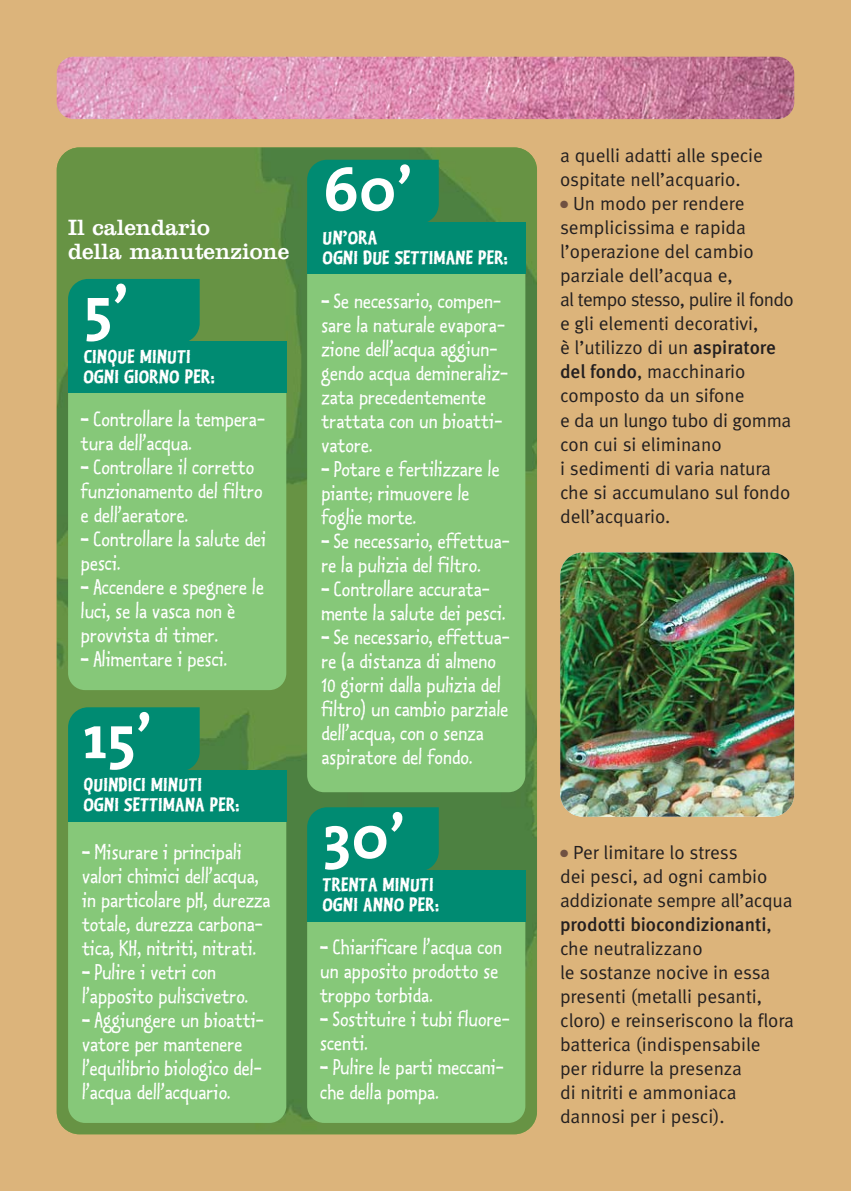
<style>
.page{position:relative;width:851px;height:1191px;background:#fff}
.page>*{position:absolute;margin:0;border:0;box-sizing:border-box;transform-origin:0 0}
.t1{font:700 61.8px "The Serif";color:#fff}
.t2{font:24px/24px "Kosmik Plain Three";color:#fff}
.t3{font:23px/24px "Clarendon";color:#fff}
.t4{font:20.2px/19.8px "Kosmik Bold Two";color:#fff;scale:1.2 1}
.t5{font:19px/24px "Meta Normal";color:#231f20}
.t6{font:500 19px "Meta";color:#231f20}
.s1{font-family:"Kosmik Bold Three"}
.s2{color:#705142}
.s3{font-family:"Meta";font-weight:500}
.s4{font-family:"Meta Normal";font-weight:400}
</style>
<div class="page">
<div style="left:0;top:0;width:850px;height:1191px;background:#dcb47b"></div>
<img style="left:57px;top:57px;width:737px;height:62px;border-radius:17px">
<img style="left:560px;top:552px;width:234px;height:264px;border-radius:23px">
<img style="left:57px;top:147px;width:480px;height:987px;border-radius:23px">
<div style="left:68px;top:776px;width:218px;height:347px;background:#86c879;border-radius:17px"></div>
<div style="left:307px;top:891px;width:218px;height:232px;background:#86c879;border-radius:17px"></div>
<div style="left:68px;top:368px;width:218px;height:322px;background:#86c879;border-radius:17px"></div>
<div style="left:307px;top:240px;width:218px;height:552px;background:#86c879;border-radius:17px"></div>
<div style="left:68px;top:707px;width:132px;height:63px;background:#008b72"></div>
<div style="left:68px;top:770px;width:218px;height:51px;background:#008b72"></div>
<div style="left:307px;top:807px;width:131px;height:63px;background:#008b72"></div>
<div style="left:307px;top:870px;width:218px;height:51px;background:#008b72"></div>
<div style="left:68px;top:279px;width:132px;height:62px;background:#008b72"></div>
<div style="left:68px;top:341px;width:218px;height:52px;background:#008b72"></div>
<div style="left:307px;top:160px;width:131px;height:62px;background:#008b72"></div>
<div style="left:307px;top:222px;width:218px;height:52px;background:#008b72"></div>
<p class="t3" style="left:68px;top:217px;width:223px">Il calendario<br>della manutenzione</p>
<h1 class="t1" style="left:84px;top:284px;width:47px">5’</h1>
<p class="t4" style="left:83px;top:349px;width:111px">CINQUE MINUTI<br>OGNI GIORNO PER:</p>
<p class="t2" style="left:81px;top:406px;width:185px"><span class="s1">-</span> Controllare la tempera&shy;tura dell’acqua.</p>
<p class="t2" style="left:81px;top:454px;width:183px"><span class="s1">-</span> Controllare il corretto funzionamento del filtro e dell’aeratore.</p>
<p class="t2" style="left:81px;top:526px;width:187px"><span class="s1">-</span> Controllare la salute dei pesci.</p>
<p class="t2" style="left:81px;top:574px;width:185px"><span class="s1">-</span> Accendere e spegnere le luci, se la vasca non è provvista di timer.</p>
<p class="t2" style="left:81px;top:646px;width:148px"><span class="s1">-</span> Alimentare i pesci.</p>
<h1 class="t1" style="left:84px;top:713px;width:70px">15’</h1>
<p class="t4" style="left:83px;top:777px;width:131px">QUINDICI MINUTI<br>OGNI SETTIMANA PER:</p>
<p class="t2" style="left:82px;top:838px;width:190px"><span class="s1">-</span> Misurare i principali valori chimici dell’acqua, in particolare pH, durezza totale, durezza carbona&shy;tica, KH, nitriti, nitrati.</p>
<p class="t2" style="left:82px;top:958px;width:167px"><span class="s1">-</span> Pulire i vetri con l’apposito puliscivetro.</p>
<p class="t2" style="left:82px;top:1006px;width:183px"><span class="s1">-</span> Aggiungere un bioatti&shy;vatore per mantenere l’equilibrio biologico del&shy;l’acqua dell’acquario.</p>
<h1 class="t1" style="left:323px;top:165px;width:92px">60’</h1>
<p class="t4" style="left:322px;top:230px;width:156px">UN’ORA<br>OGNI DUE SETTIMANE PER:</p>
<p class="t2" style="left:321px;top:287px;width:188px"><span class="s1">-</span> Se necessario, compen&shy;sare la naturale evapora&shy;zione dell’acqua aggiun&shy;gendo acqua demineraliz&shy;zata precedentemente trattata con un bioatti&shy;vatore.</p>
<p class="t2" style="left:321px;top:455px;width:180px"><span class="s1">-</span> Potare e fertilizzare le piante; rimuovere le foglie morte.</p>
<p class="t2" style="left:321px;top:527px;width:189px"><span class="s1">-</span> Se necessario, effettua&shy;re la pulizia del filtro.</p>
<p class="t2" style="left:321px;top:575px;width:185px"><span class="s1">-</span> Controllare accurata&shy;mente la salute dei pesci.</p>
<p class="t2" style="left:321px;top:623px;width:189px"><span class="s1">-</span> Se necessario, effettua&shy;re (a distanza di almeno<br>10 giorni dalla pulizia del filtro) un cambio parziale dell’acqua, con o senza aspiratore del fondo.</p>
<h1 class="t1" style="left:323px;top:813px;width:84px">30’</h1>
<p class="t4" style="left:322px;top:877px;width:98px">TRENTA MINUTI<br>OGNI ANNO PER:</p>
<p class="t2" style="left:320px;top:934px;width:183px"><span class="s1">-</span> Chiarificare l’acqua con un apposito prodotto se troppo torbida.</p>
<p class="t2" style="left:320px;top:1006px;width:190px"><span class="s1">-</span> Sostituire i tubi fluore&shy;scenti.</p>
<p class="t2" style="left:320px;top:1054px;width:185px"><span class="s1">-</span> Pulire le parti meccani&shy;che della pompa.</p>
<p class="t5" style="left:560px;top:145px;width:204px">a quelli adatti alle specie ospitate nell’acquario.</p>
<p class="t5" style="left:560px;top:193px;width:235px"><span class="s2">●</span> Un modo per rendere semplicissima e rapida l’operazione del cambio parziale dell’acqua e,<br>al tempo stesso, pulire il fondo e gli elementi decorativi,<br>è l’utilizzo di un <span class="s3">aspiratore del fondo</span>, macchinario composto da un sifone<br>e da un lungo tubo di gomma con cui si eliminano<br>i sedimenti di varia natura che si accumulano sul fondo dell’acquario.</p>
<p class="t5" style="left:560px;top:841px;width:234px"><span class="s2">●</span> Per limitare lo stress<br>dei pesci, ad ogni cambio addizionate sempre all’acqua</p>
<p class="t6" style="left:560px;top:916px;width:213px">prodotti biocondizionanti<span class="s4">,</span></p>
<p class="t5" style="left:560px;top:937px;width:235px">che neutralizzano<br>le sostanze nocive in essa presenti (metalli pesanti, cloro) e reinseriscono la flora batterica (indispensabile<br>per ridurre la presenza<br>di nitriti e ammoniaca dannosi per i pesci).</p>
</div>
